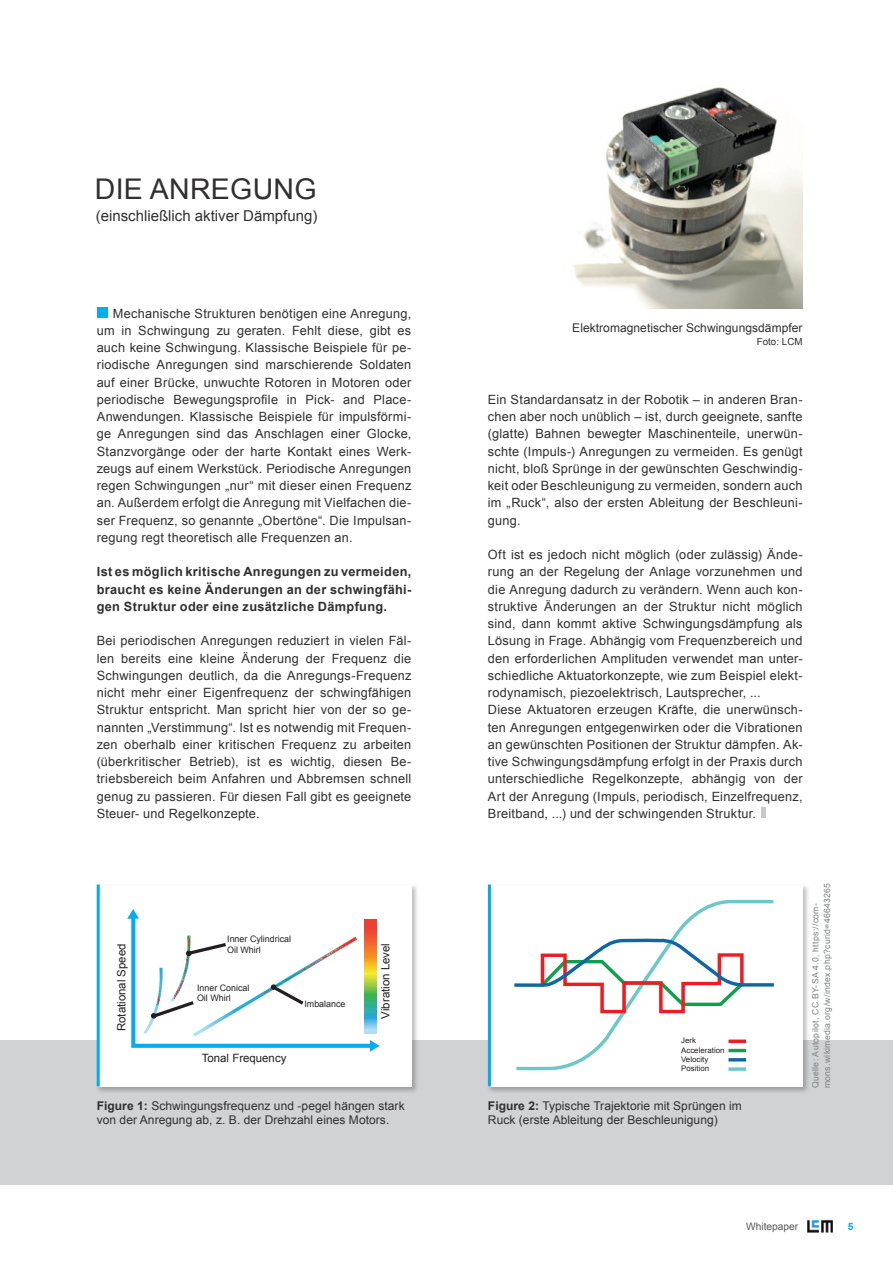
<style>
.page{position:relative;width:893px;height:1263px;background:#fff}
.page>*{position:absolute;margin:0;border:0;box-sizing:border-box;transform-origin:0 0}
.t1{font:28.5px "Arial";letter-spacing:.01em;color:#312f30}
.t2{font:15px "Arial";color:#312f30}
.t3{font:12.75px/17.2px "Arial";letter-spacing:.02em;color:#312f30;text-align:justify}
.t4{font:700 12.75px/17.2px "Arial";letter-spacing:.025em;color:#312f30;text-align:justify}
.t5{font:12px/14.2px "Arial";letter-spacing:.005em;color:#312f30}
.t6{font:11.4px "Arial";color:#231f20}
.t7{font:10.2px "Arial";color:#57585a}
.t8{font:700 10.2px "Arial";color:#00aeef}
.t9{font:9.75px "Arial";color:#312f30}
.t10{font:8.85px/10.6px "Arial";color:#231f20}
.t11{font:8.7px/11.6px "Arial";letter-spacing:.035em;color:#7e8083}
.t12{font:7.65px/9.1px "Arial";color:#231f20}
.s1{font-weight:700}
</style>
<div class="page">
<div style="left:0;top:1040px;width:893px;height:144px;background:#d1d2d4"></div>
<img style="left:807px;top:1220px;width:26px;height:13px">
<div style="left:486px;top:883px;width:324px;height:211px;background:#231f20;opacity:.3"></div>
<div style="left:488px;top:884px;width:315px;height:202px;background:#fff"></div>
<svg style="left:516px;top:899px;width:258px;height:172px"></svg>
<svg style="left:728px;top:1039px;width:18px;height:4px"></svg>
<hr style="left:728px;top:1049px;width:18px;height:3px;background:#0fa14a">
<hr style="left:728px;top:1058px;width:18px;height:3px;background:#0e66a4">
<svg style="left:728px;top:1067px;width:18px;height:4px"></svg>
<svg style="left:514px;top:937px;width:260px;height:78px"></svg>
<img style="left:573px;top:87px;width:230px;height:221px">
<div style="left:95px;top:883px;width:324px;height:211px;background:#231f20;opacity:.3"></div>
<div style="left:97px;top:884px;width:314px;height:202px;background:#fff"></div>
<svg style="left:127px;top:909px;width:253px;height:142px"></svg>
<svg style="left:364px;top:919px;width:12px;height:114px"></svg>
<hr style="left:97px;top:884px;width:3px;height:202px;background:#00aeef">
<hr style="left:488px;top:884px;width:3px;height:202px;background:#00aeef">
<div style="left:97px;top:308px;width:10px;height:10px;background:#00aeef"></div>
<hr style="left:762px;top:807px;width:4px;height:11px;background:#c7c8ca">
<h1 class="t1" style="left:95px;top:171px;width:223px">Die Anregung</h1>
<p class="t2" style="left:96px;top:206px;width:223px">(einschließlich aktiver Dämpfung)</p>
<p class="t3" style="left:97px;top:305px;width:316px">Mechanische Strukturen benötigen eine Anregung, um in Schwingung zu geraten. Fehlt diese, gibt es auch keine Schwingung. Klassische Beispiele für pe&shy;riodische Anregungen sind marschierende Soldaten auf einer Brücke, unwuchte Rotoren in Motoren oder periodische Bewegungsprofile in Pick- and Place-Anwendungen. Klassische Beispiele für impulsförmi&shy;ge Anregungen sind das Anschlagen einer Glocke, Stanzvorgänge oder der harte Kontakt eines Werk&shy;zeugs auf einem Werkstück. Periodische Anregungen regen Schwingungen „nur“ mit dieser einen Frequenz an. Außerdem erfolgt die Anregung mit Vielfachen die&shy;ser Frequenz, so genannte „Obertöne“. Die Impulsan&shy;regung regt theoretisch alle Frequenzen an.</p>
<p class="t4" style="left:97px;top:564px;width:316px">Ist es möglich kritische Anregungen zu vermeiden, braucht es keine Änderungen an der schwingfähi&shy;gen Struktur oder eine zusätzliche Dämpfung.</p>
<p class="t3" style="left:97px;top:632px;width:316px">Bei periodischen Anregungen reduziert in vielen Fäl&shy;len bereits eine kleine Änderung der Frequenz die Schwingungen deutlich, da die Anregungs-Frequenz nicht mehr einer Eigenfrequenz der schwingfähigen Struktur entspricht. Man spricht hier von der so ge&shy;nannten „Verstimmung“. Ist es notwendig mit Frequen&shy;zen oberhalb einer kritischen Frequenz zu arbeiten (überkritischer Betrieb), ist es wichtig, diesen Be&shy;triebsbereich beim Anfahren und Abbremsen schnell genug zu passieren. Für diesen Fall gibt es geeignete Steuer- und Regelkonzepte.</p>
<p class="t5" style="left:572px;top:320px;width:232px">Elektromagnetischer Schwingungsdämpfer</p>
<p class="t9" style="left:757px;top:335px;width:33px">Foto: LCM</p>
<p class="t3" style="left:488px;top:391px;width:316px">Ein Standardansatz in der Robotik – in anderen Bran&shy;chen aber noch unüblich – ist, durch geeignete, sanfte (glatte) Bahnen bewegter Maschinenteile, unerwün&shy;schte (I mpuls-) Anregungen zu vermeiden. Es genügt nicht, bloß Sprünge in der gewünschten Geschwindig&shy;keit oder Beschleunigung zu vermeiden, sondern auch im „Ruck“, also der ersten Ableitung der Beschleuni&shy;gung.</p>
<p class="t3" style="left:488px;top:546px;width:316px;text-align:left">Oft ist es jedoch nicht möglich (oder zulässig) Ände&shy;rung an der Regelung der Anlage vorzunehmen und die Anregung dadurch zu verändern. Wenn auch kon&shy;struktive Änderungen an der Struktur nicht möglich sind, dann kommt aktive Schwingungsdämpfung als Lösung in Frage. Abhängig vom Frequenzbereich und den erforderlichen Amplituden verwendet man unter&shy;schiedliche Aktuatorkonzepte, wie zum Beispiel elekt&shy;rodynamisch, piezoelektrisch, Lautsprecher, ...<br>Diese Aktuatoren erzeugen Kräfte, die unerwünsch&shy;ten Anregungen entgegenwirken oder die Vibrationen an gewünschten Positionen der Struktur dämpfen. Ak&shy;tive Schwingungsdämpfung erfolgt in der Praxis durch unterschiedliche Regelkonzepte, abhängig von der Art der Anregung (I mpuls, periodisch, Einzelfrequenz, Breitband, ...) und der schwingenden Struktur.</p>
<p class="t10" style="left:227px;top:934px;width:65px">Inner Cylindrical<br>Oil Whirl</p>
<p class="t6" style="left:115px;top:1031px;width:89px;rotate:-90deg">Rotational Speed</p>
<p class="t6" style="left:379px;top:1019px;width:77px;rotate:-90deg">Vibration Level</p>
<p class="t10" style="left:197px;top:982px;width:54px">Inner Conical<br>Oil Whirl</p>
<p class="t10" style="left:304px;top:999px;width:43px">Imbalance</p>
<p class="t6" style="left:202px;top:1051px;width:86px">Tonal Frequency</p>
<p class="t12" style="left:681px;top:1036px;width:45px">Jerk<br>Acceleration<br>Velocity<br>Position</p>
<p class="t5" style="left:97px;top:1099px;width:309px"><span class="s1">Figure 1:</span> Schwingungsfrequenz und -pegel hängen stark von der Anregung ab, z. B. der Drehzahl eines Motors.</p>
<p class="t5" style="left:488px;top:1099px;width:255px"><span class="s1">Figure 2:</span> Typische Trajektorie mit Sprüngen im<br>Ruck (erste Ableitung der Beschleunigung)</p>
<p class="t11" style="left:810px;top:1088px;width:207px;rotate:-90deg">Quelle: Autopilot, CC BY-SA 4.0, https://com&shy;mons.wikimedia.org/w/index.php?curid=46643265</p>
<p class="t7" style="left:746px;top:1219px;width:54px">Whitepaper</p>
<p class="t8" style="left:848px;top:1220px;width:7px">5</p>
</div>
